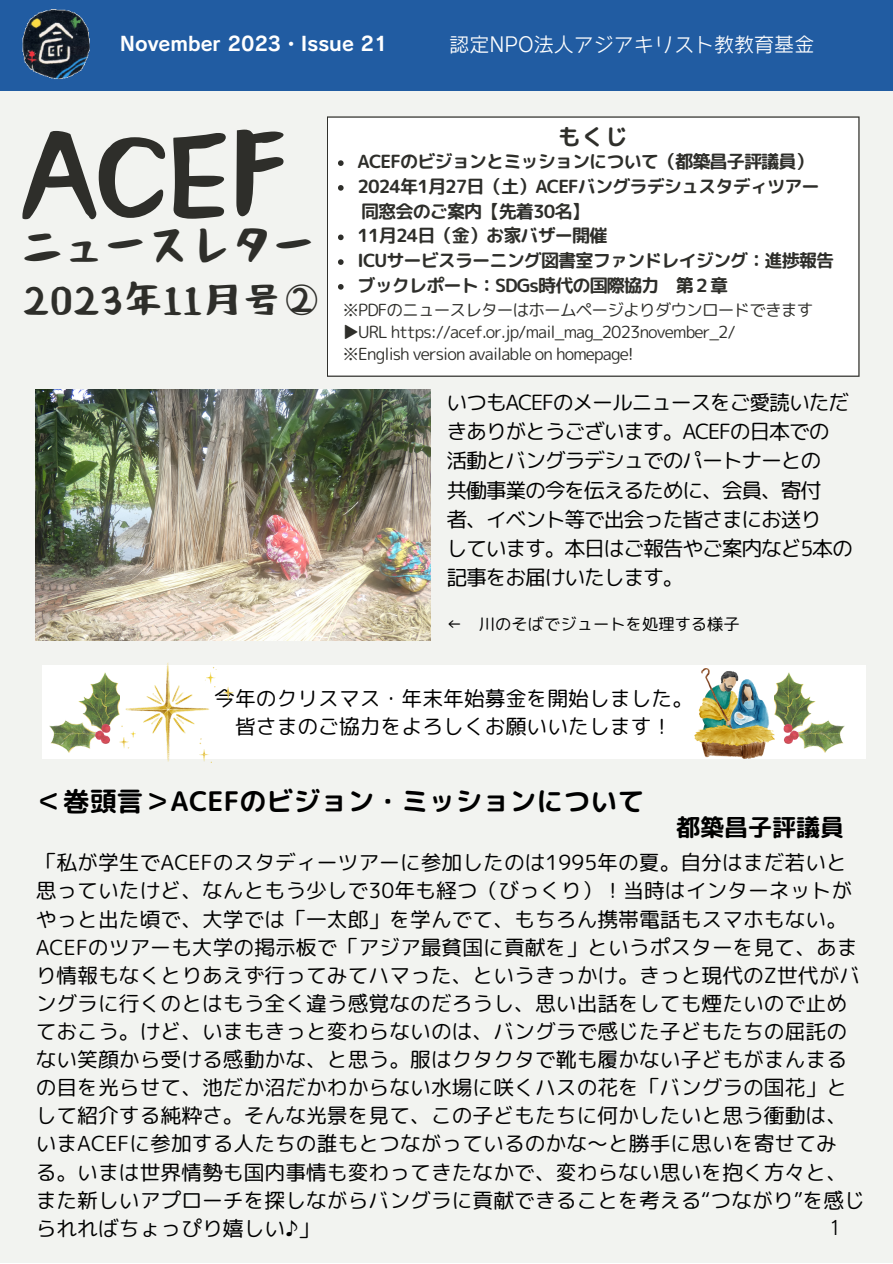
<style>
.page{position:relative;width:893px;height:1264px;background:#fff}
.page>*{position:absolute;margin:0;border:0;box-sizing:border-box;transform-origin:0 0}
.t1{font:700 121.05px "Otsutome font";color:#2e2e2a}
.t2{font:700 42.15px "Otsutome font";color:#2e2e2a}
.t3{font:700 37.65px "Otsutome font";letter-spacing:.05em;color:#2e2e2a}
.t4{font:27px "rounded mplus 1 p bold";color:#000}
.t5{font:24px "rounded mplus 1 p bold";color:#000}
.t6{font:22.65px "rounded mplus 1 p bold";color:#2e2e2a}
.t7{font:21px/29.2px "rounded mplus 1 p regular";letter-spacing:-.06em;color:#000}
.t8{font:20.85px/28px "rounded mplus 1 p regular";color:#000}
.t9{font:20.1px "Canva Rodin Wanpaku Pro M";color:#fff}
.t10{font:19.5px "Canva Rodin Wanpaku Pro B";color:#fff}
.t11{font:19.35px "Canva Rodin Wanpaku Pro M";color:#000}
.t12{font:18.15px "rounded mplus 1 p bold";letter-spacing:-.055em;color:#2e2e2a}
.t13{font:16.65px "rounded mplus 1 p regular";letter-spacing:-.055em;color:#2e2e2a}
.t14{font:16.35px "rounded mplus 1 p regular";color:#000}
</style>
<div class="page">
<div style="left:0;top:0;width:892px;height:1262px;background:#f2f3f0"></div>
<div style="left:0;top:0;width:892px;height:91px;background:#215ca2"></div>
<div style="left:327px;top:116px;width:532px;height:261px;background:#fff"></div>
<img style="left:22px;top:9px;width:68px;height:70px">
<img style="left:36px;top:389px;width:394px;height:251px">
<div style="left:42px;top:665px;width:823px;height:94px;background:#fff"></div>
<img style="left:774px;top:672px;width:70px;height:80px">
<img style="left:50px;top:672px;width:70px;height:80px">
<img style="left:120px;top:663px;width:113px;height:100px">
<img style="left:694px;top:668px;width:80px;height:90px">
<svg style="left:338px;top:160px;width:5px;height:6px"></svg>
<svg style="left:338px;top:185px;width:5px;height:6px"></svg>
<svg style="left:338px;top:234px;width:5px;height:6px"></svg>
<svg style="left:338px;top:259px;width:5px;height:6px"></svg>
<svg style="left:338px;top:284px;width:5px;height:6px"></svg>
<p class="t10" style="left:120px;top:34px;width:269px">November 2023・Issue 21</p>
<p class="t9" style="left:449px;top:34px;width:364px">認定NPO法人アジアキリスト教教育基金</p>
<p class="t1" style="left:21px;top:121px;width:267px">ACEF</p>
<p class="t2" style="left:21px;top:228px;width:296px">ニュースレター</p>
<p class="t3" style="left:25px;top:285px;width:298px">2023年11月号②</p>
<p class="t6" style="left:558px;top:121px;width:72px">もくじ</p>
<p class="t12" style="left:357px;top:149px;width:457px">ACEFのビジョンとミッションについて（都築昌子評議員）</p>
<p class="t12" style="left:357px;top:173px;width:463px">2024年1月27日（土）ACEFバングラデシュスタディツアー</p>
<p class="t12" style="left:357px;top:223px;width:251px">11月24日（金）お家バザー開催</p>
<p class="t12" style="left:357px;top:248px;width:478px">ICUサービスラーニング図書室ファンドレイジング：進捗報告</p>
<p class="t12" style="left:357px;top:272px;width:372px">ブックレポート：SDGs時代の国際協力 第２章</p>
<p class="t12" style="left:361px;top:198px;width:230px">同窓会のご案内【先着30名】</p>
<p class="t13" style="left:342px;top:297px;width:472px">※PDFのニュースレターはホームページよりダウンロードできます</p>
<p class="t13" style="left:342px;top:320px;width:394px">▶︎ URL https://acef.or.jp/mail_mag_2023november_2/</p>
<p class="t13" style="left:342px;top:342px;width:293px">※English version available on homepage!</p>
<p class="t7" style="left:446px;top:387px;width:404px">いつもACEFのメールニュースをご愛読いただきありがとうございます。ACEFの日本での</p>
<p class="t7" style="left:446px;top:446px;width:377px">活動とバングラデシュでのパートナーとの</p>
<p class="t7" style="left:446px;top:475px;width:377px">共働事業の今を伝えるために、会員、寄付者、イベント等で出会った皆さまにお送り</p>
<p class="t7" style="left:446px;top:533px;width:408px">しています。本日はご報告やご案内など5本の記事をお届けいたします。</p>
<p class="t14" style="left:446px;top:612px;width:295px">← 川のそばでジュートを処理する様子</p>
<p class="t8" style="left:214px;top:684px;width:480px">今年のクリスマス・年末年始募金を開始しました。</p>
<p class="t8" style="left:235px;top:712px;width:439px">皆さまのご協力をよろしくお願いいたします！</p>
<p class="t4" style="left:36px;top:781px;width:610px">＜巻頭言＞ACEFのビジョン・ミッションについて</p>
<p class="t5" style="left:676px;top:810px;width:169px">都築昌子評議員</p>
<p class="t8" style="left:36px;top:848px;width:831px">「私が学生でACEFのスタディーツアーに参加したのは1995年の夏。自分はまだ若いと思っていたけど、なんともう少しで30年も経つ（びっくり）！当時はインターネットがやっと出た頃で、大学では「一太郎」を学んでて、もちろん携帯電話もスマホもない。ACEFのツアーも大学の掲示板で「アジア最貧国に貢献を」というポスターを見て、あまり情報もなくとりあえず行ってみてハマった、というきっかけ。きっと現代のZ世代がバングラに行くのとはもう全く違う感覚なのだろうし、思い出話をしても煙たいので止めておこう。けど、いまもきっと変わらないのは、バングラで感じた子どもたちの屈託のない笑顔から受ける感動かな、と思う。服はクタクタで靴も履かない子どもがまんまるの目を光らせて、池だか沼だかわからない水場に咲くハスの花を「バングラの国花」として紹介する純粋さ。そんな光景を見て、この子どもたちに何かしたいと思う衝動は、いまACEFに参加する人たちの誰もとつながっているのかな〜と勝手に思いを寄せてみ<br>る。いまは世界情勢も国内事情も変わってきたなかで、変わらない思いを抱く方々と、また新しいアプローチを探しながらバングラに貢献できることを考える“つながり”を感じられればちょっぴり嬉しい♪」</p>
<p class="t11" style="left:828px;top:1217px;width:15px">1</p>
</div>
